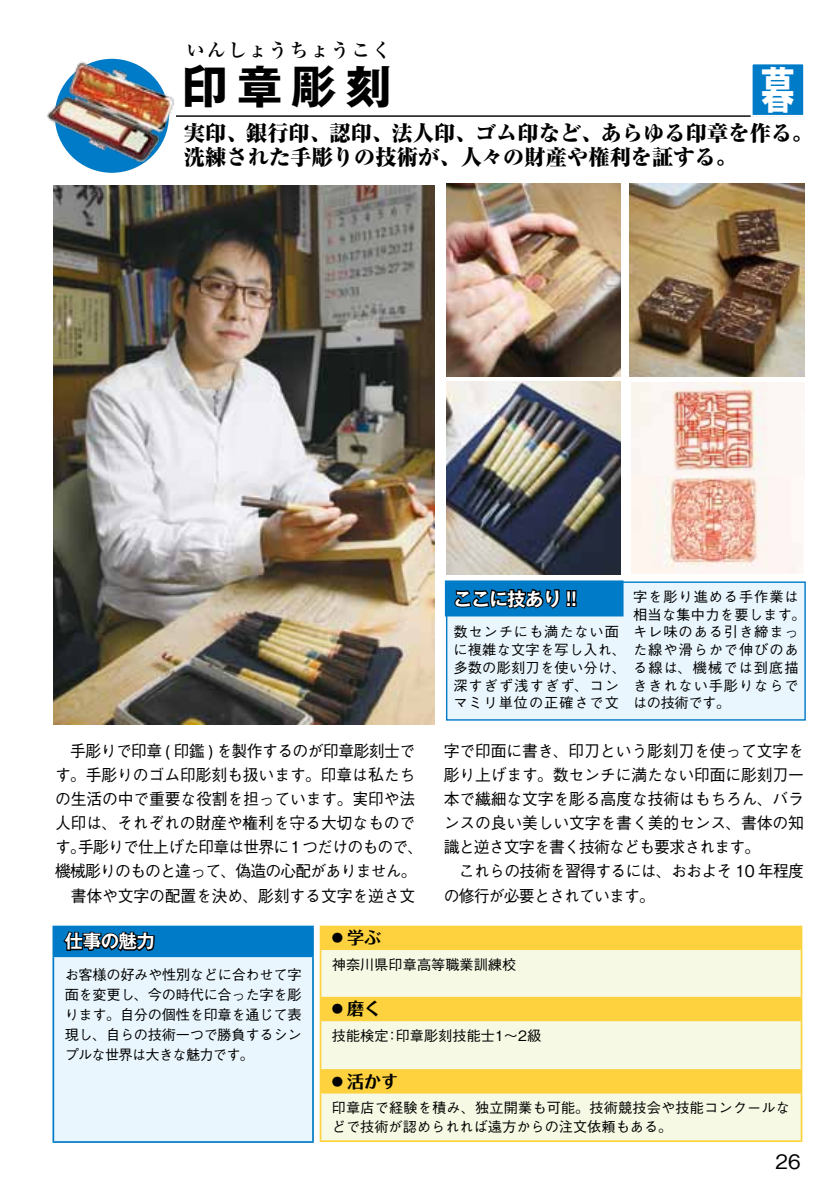
<style>
.page{position:relative;width:840px;height:1191px;background:#fff}
.page>*{position:absolute;margin:0;border:0;box-sizing:border-box;transform-origin:0 0}
.t1{font:700 50.2px "Gothic MB101 Pro";color:#fff;scale:.68 1}
.t2{font:700 45.4px "Gothic MB101 Pro";color:#000}
.t3{font:800 expanded 21.2px/24px "Ryumin Pro";color:#000}
.t4{font:500 19.8px "Gothic BBB Pro";color:#000}
.t5{font:700 18.4px "Gothic MB101 Pro De";letter-spacing:-.025em;color:#fff}
.t6{font:700 18.4px "Ryumin Pro";letter-spacing:.12em;color:#000}
.t7{font:700 17px "Folk Pro";color:#000}
.t8{font:500 16.2px/24px "Gothic BBB Pro";letter-spacing:-.01em;color:#000}
.t9{font:500 16.2px/24px "Gothic BBB Pro";letter-spacing:-.05em;color:#000}
.t10{font:500 14.2px/19.8px "Gothic BBB Pro";letter-spacing:.01em;color:#000;text-align:justify}
.t11{font:500 14.2px/17.8px "Gothic BBB Pro";letter-spacing:.065em;color:#000}
.t12{font:700 11.4px "Folk Pro";color:#000}
</style>
<div class="page">
<hr style="left:176px;top:115px;width:627px;height:2px;background:#000">
<div style="left:751px;top:63px;width:52px;height:53px;background:#007bc7"></div>
<div style="left:750px;top:62px;width:54px;height:55px;border:2px solid #fff"></div>
<img style="left:631px;top:382px;width:172px;height:94px">
<div style="left:445px;top:581px;width:360px;height:139px;background:#eaf6fd;border:1px solid #007bc7"></div>
<div style="left:444px;top:580px;width:179px;height:36px;background:#007bc7;border:2px solid #007bc7"></div>
<svg style="left:453px;top:574px;width:124px;height:43px"></svg>
<img style="left:47px;top:58px;width:145px;height:115px">
<img style="left:54px;top:185px;width:380px;height:539px">
<img style="left:629px;top:184px;width:175px;height:192px">
<img style="left:446px;top:184px;width:174px;height:192px">
<img style="left:446px;top:381px;width:174px;height:193px">
<img style="left:631px;top:476px;width:171px;height:97px">
<div style="left:53px;top:926px;width:260px;height:30px;background:#007bc7"></div>
<div style="left:53px;top:956px;width:260px;height:186px;background:#eaf6fd"></div>
<hr style="left:52px;top:925px;width:262px;height:2px;background:#007bc7">
<hr style="left:52px;top:927px;width:2px;height:28px;background:#007bc7">
<hr style="left:312px;top:927px;width:2px;height:28px;background:#007bc7">
<hr style="left:52px;top:955px;width:262px;height:2px;background:#007bc7">
<hr style="left:52px;top:957px;width:2px;height:184px;background:#007bc7">
<hr style="left:312px;top:957px;width:2px;height:184px;background:#007bc7">
<hr style="left:52px;top:1141px;width:262px;height:1px;background:#007bc7">
<svg style="left:61px;top:931px;width:95px;height:27px"></svg>
<div style="left:321px;top:927px;width:479px;height:21px;background:#fdd23e"></div>
<svg style="left:321px;top:950px;width:479px;height:190px;background:#f7efbd"></svg>
<hr style="left:319px;top:925px;width:482px;height:2px;background:#fdd23e">
<hr style="left:319px;top:927px;width:2px;height:21px;background:#fdd23e">
<svg style="left:800px;top:927px;width:1px;height:21px"></svg>
<hr style="left:319px;top:948px;width:482px;height:2px;background:#fdd23e">
<hr style="left:319px;top:950px;width:2px;height:46px;background:#fdd23e">
<hr style="left:800px;top:950px;width:1px;height:46px;background:#fdd23e">
<hr style="left:319px;top:996px;width:482px;height:2px;background:#fdd23e">
<hr style="left:319px;top:998px;width:2px;height:21px;background:#fdd23e">
<svg style="left:800px;top:998px;width:1px;height:21px"></svg>
<hr style="left:319px;top:1019px;width:482px;height:2px;background:#fdd23e">
<hr style="left:319px;top:1021px;width:2px;height:48px;background:#fdd23e">
<hr style="left:800px;top:1021px;width:1px;height:48px;background:#fdd23e">
<hr style="left:319px;top:1069px;width:482px;height:1px;background:#fdd23e">
<hr style="left:319px;top:1070px;width:2px;height:21px;background:#fdd23e">
<svg style="left:800px;top:1070px;width:1px;height:21px"></svg>
<hr style="left:319px;top:1091px;width:482px;height:2px;background:#fdd23e">
<hr style="left:319px;top:1093px;width:2px;height:47px;background:#fdd23e">
<hr style="left:800px;top:1093px;width:1px;height:47px;background:#fdd23e">
<hr style="left:319px;top:1140px;width:482px;height:2px;background:#fdd23e">
<p class="t6" style="left:186px;top:36px;width:206px">いんしょうちょうこく</p>
<h2 class="t2" style="left:182px;top:49px;width:210px">印章彫刻</h2>
<h3 class="t3" style="left:184px;top:119px;width:630px">実印、銀行印、認印、法人印、ゴム印など、あらゆる印章を作る。洗練された手彫りの技術が、人々の財産や権利を証する。</h3>
<h1 class="t1" style="left:760px;top:48px;width:51px">暮</h1>
<p class="t8" style="left:55px;top:737px;width:369px">　手彫りで印章 ( 印鑑 ) を製作するのが印章彫刻士です。手彫りのゴム印彫刻も扱います。印章は私たちの生活の中で重要な役割を担っています。実印や法人印は、それぞれの財産や権利を守る大切なものです手彫りで仕上げた印章は世界に1つだけのもので、</p>
<p class="t9" style="left:55px;top:833px;width:363px;text-indent:15px">。<br>機械彫りのものと違って、偽造の心配がありません。　書体や文字の配置を決め、彫刻する文字を逆さ文</p>
<p class="t5" style="left:453px;top:583px;width:125px">ここに技あり !!</p>
<p class="t11" style="left:453px;top:621px;width:174px">数センチにも満たない面に複雑な文字を写し入れ、多数の彫刻刀を使い分け、深すぎず浅すぎず、コンマミリ単位の正確さで文</p>
<p class="t11" style="left:632px;top:586px;width:174px">字を彫り進める手作業は相当な集中力を要します。キレ味のある引き締まった線や滑らかで伸びのある線は、機械では到底描ききれない手彫りならではの技術です。</p>
<p class="t8" style="left:443px;top:737px;width:361px">字で印面に書き、印刀という彫刻刀を使って文字を彫り上げます。数センチに満たない印面に彫刻刀一本で繊細な文字を彫る高度な技術はもちろん、バランスの良い美しい文字を書く美的センス、書体の知識と逆さ文字を書く技術なども要求されます。<br>　これらの技術を習得するには、おおよそ 10 年程度の修行が必要とされています。</p>
<p class="t5" style="left:65px;top:926px;width:92px">仕事の魅力</p>
<p class="t10" style="left:65px;top:963px;width:238px">お客様の好みや性別などに合わせて字面を変更し、今の時代に合った字を彫ります。自分の個性を印章を通じて表現し、自らの技術一つで勝負するシンプルな世界は大きな魅力です。</p>
<p class="t7" style="left:347px;top:923px;width:36px">学ぶ</p>
<p class="t12" style="left:332px;top:928px;width:13px">●</p>
<p class="t10" style="left:332px;top:952px;width:186px">神奈川県印章高等職業訓練校</p>
<p class="t7" style="left:347px;top:994px;width:36px">磨く</p>
<p class="t12" style="left:332px;top:999px;width:13px">●</p>
<p class="t10" style="left:332px;top:1024px;width:58px">技能検定</p>
<p class="t7" style="left:347px;top:1066px;width:53px">活かす</p>
<p class="t10" style="left:395px;top:1024px;width:147px">印章彫刻技能士1〜2級</p>
<p class="t10" style="left:385px;top:1024px;width:16px">：</p>
<p class="t12" style="left:332px;top:1071px;width:13px">●</p>
<p class="t10" style="left:332px;top:1096px;width:459px;line-height:18.4px">印章店で経験を積み、独立開業も可能。技術競技会や技能コンクールなどで技術が認められれば遠方からの注文依頼もある。</p>
<p class="t4" style="left:775px;top:1145px;width:27px">26</p>
</div>
